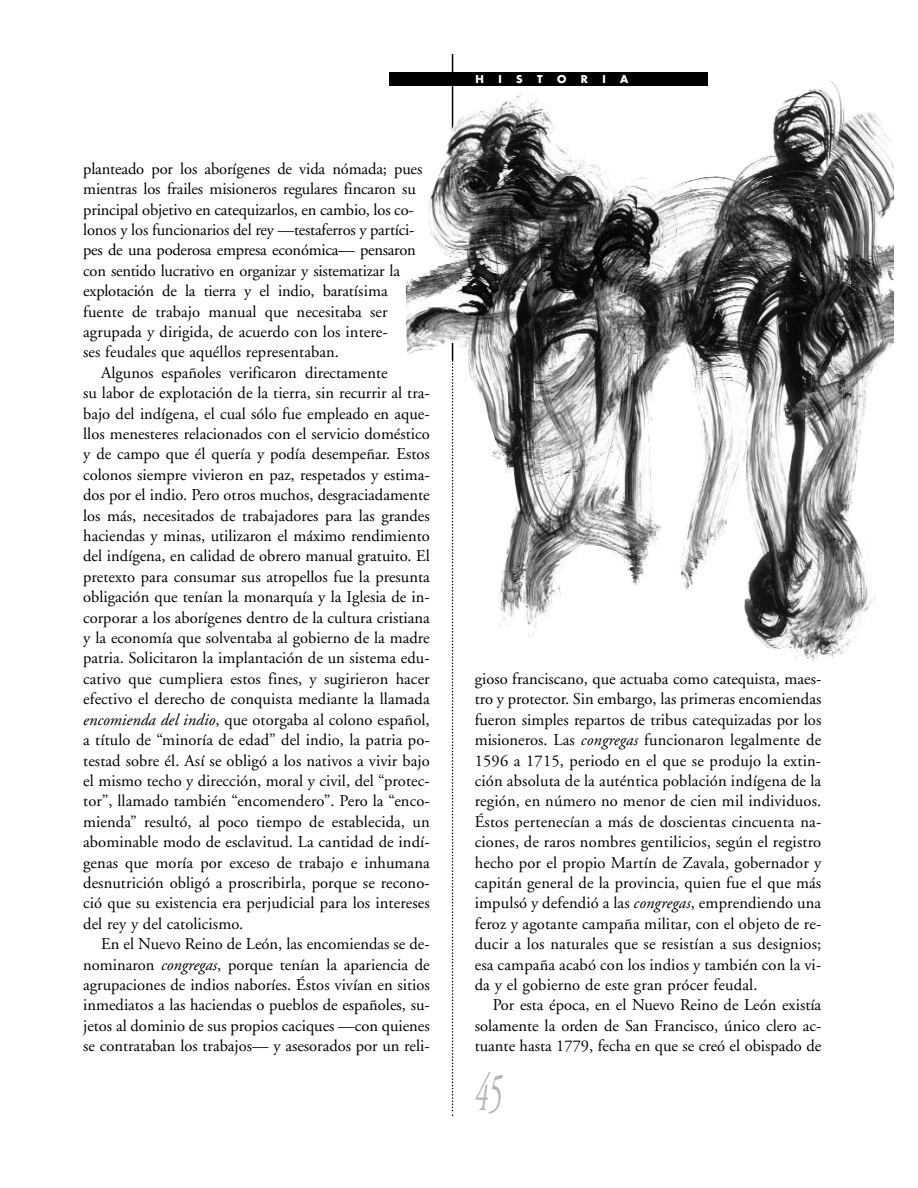
<style>
.page{position:relative;width:918px;height:1188px;background:#fff}
.page>*{position:absolute;margin:0;border:0;box-sizing:border-box;transform-origin:0 0}
.t1{font:italic 54px "Adobe Garamond";color:#b3b3b3;scale:.5 1}
.t2{font:16.5px/20.4px "Adobe Garamond";color:#000;text-align:justify}
.t3{font:700 10.5px "Futura";color:#fff}
.s1{font-style:italic}
</style>
<div class="page">
<div style="left:389px;top:72px;width:319px;height:14px;background:#000"></div>
<hr style="left:452px;top:54px;width:1px;height:306px;background:#000">
<svg style="left:452px;top:605px;width:1px;height:511px"></svg>
<img style="left:406px;top:81px;width:488px;height:524px">
<p class="t2" style="left:83px;top:160px;width:341px">planteado por los aborígenes de vida nómada; pues</p>
<p class="t2" style="left:83px;top:180px;width:334px">mientras los frailes misioneros regulares fincaron su</p>
<p class="t2" style="left:83px;top:201px;width:332px">principal objetivo en catequizarlos, en cambio, los co-</p>
<p class="t2" style="left:83px;top:221px;width:333px">lonos y los funcionarios del rey —testaferros y partíci-</p>
<p class="t2" style="left:83px;top:242px;width:334px">pes de una poderosa empresa económica— pensaron</p>
<p class="t2" style="left:83px;top:262px;width:318px">con sentido lucrativo en organizar y sistematizar la</p>
<p class="t2" style="left:83px;top:282px;width:306px">explotación de la tierra y el indio, baratísima</p>
<p class="t2" style="left:83px;top:303px;width:306px">fuente de trabajo manual que necesitaba ser</p>
<p class="t2" style="left:83px;top:323px;width:306px">agrupada y dirigida, de acuerdo con los intere-</p>
<p class="t2" style="left:83px;top:344px;width:257px">ses feudales que aquéllos representaban.</p>
<p class="t2" style="left:101px;top:364px;width:288px">Algunos españoles verificaron directamente</p>
<p class="t2" style="left:83px;top:384px;width:348px">su labor de explotación de la tierra, sin recurrir al tra-</p>
<p class="t2" style="left:83px;top:405px;width:348px">bajo del indígena, el cual sólo fue empleado en aque-</p>
<p class="t2" style="left:83px;top:425px;width:348px">llos menesteres relacionados con el servicio doméstico</p>
<p class="t2" style="left:83px;top:446px;width:348px">y de campo que él quería y podía desempeñar. Estos</p>
<p class="t2" style="left:83px;top:466px;width:348px">colonos siempre vivieron en paz, respetados y estima-</p>
<p class="t2" style="left:83px;top:486px;width:348px">dos por el indio. Pero otros muchos, desgraciadamente</p>
<p class="t2" style="left:83px;top:507px;width:348px">los más, necesitados de trabajadores para las grandes</p>
<p class="t2" style="left:83px;top:527px;width:348px">haciendas y minas, utilizaron el máximo rendimiento</p>
<p class="t2" style="left:83px;top:548px;width:348px">del indígena, en calidad de obrero manual gratuito. El</p>
<p class="t2" style="left:83px;top:568px;width:348px">pretexto para consumar sus atropellos fue la presunta</p>
<p class="t2" style="left:83px;top:588px;width:348px">obligación que tenían la monarquía y la Iglesia de in-</p>
<p class="t2" style="left:83px;top:609px;width:348px">corporar a los aborígenes dentro de la cultura cristiana</p>
<p class="t2" style="left:83px;top:629px;width:348px">y la economía que solventaba al gobierno de la madre</p>
<p class="t2" style="left:83px;top:650px;width:348px">patria. Solicitaron la implantación de un sistema edu-</p>
<p class="t2" style="left:83px;top:670px;width:348px">cativo que cumpliera estos fines, y sugirieron hacer</p>
<p class="t2" style="left:83px;top:690px;width:348px">efectivo el derecho de conquista mediante la llamada</p>
<p class="t2" style="left:83px;top:711px;width:348px"><span class="s1">encomienda del indio</span>, que otorgaba al colono español,</p>
<p class="t2" style="left:83px;top:731px;width:348px">a título de “minoría de edad” del indio, la patria po-</p>
<p class="t2" style="left:83px;top:752px;width:348px">testad sobre él. Así se obligó a los nativos a vivir bajo</p>
<p class="t2" style="left:83px;top:772px;width:348px">el mismo techo y dirección, moral y civil, del “protec-</p>
<p class="t2" style="left:83px;top:792px;width:348px">tor”, llamado también “encomendero”. Pero la “enco-</p>
<p class="t2" style="left:83px;top:813px;width:348px">mienda” resultó, al poco tiempo de establecida, un</p>
<p class="t2" style="left:83px;top:833px;width:348px">abominable modo de esclavitud. La cantidad de indí-</p>
<p class="t2" style="left:83px;top:854px;width:348px">genas que moría por exceso de trabajo e inhumana</p>
<p class="t2" style="left:83px;top:874px;width:348px">desnutrición obligó a proscribirla, porque se recono-</p>
<p class="t2" style="left:83px;top:894px;width:348px">ció que su existencia era perjudicial para los intereses</p>
<p class="t2" style="left:83px;top:915px;width:162px">del rey y del catolicismo.</p>
<p class="t2" style="left:101px;top:935px;width:330px">En el Nuevo Reino de León, las encomiendas se de-</p>
<p class="t2" style="left:83px;top:956px;width:348px">nominaron <span class="s1">congregas</span>, porque tenían la apariencia de</p>
<p class="t2" style="left:83px;top:976px;width:348px">agrupaciones de indios naboríes. Éstos vivían en sitios</p>
<p class="t2" style="left:83px;top:996px;width:348px">inmediatos a las haciendas o pueblos de españoles, su-</p>
<p class="t2" style="left:83px;top:1017px;width:348px">jetos al dominio de sus propios caciques —con quienes</p>
<p class="t2" style="left:83px;top:1037px;width:348px">se contrataban los trabajos— y asesorados por un reli-</p>
<p class="t3" style="left:476px;top:74px;width:10px">H</p>
<p class="t3" style="left:498px;top:74px;width:5px">I</p>
<p class="t3" style="left:516px;top:74px;width:8px">S</p>
<p class="t3" style="left:537px;top:74px;width:7px">T</p>
<p class="t3" style="left:557px;top:74px;width:11px">O</p>
<p class="t3" style="left:581px;top:74px;width:9px">R</p>
<p class="t3" style="left:602px;top:74px;width:5px">I</p>
<p class="t3" style="left:620px;top:74px;width:10px">A</p>
<p class="t2" style="left:475px;top:670px;width:348px">gioso franciscano, que actuaba como catequista, maes&shy;tro y protector. Sin embargo, las primeras encomiendas fueron simples repartos de tribus catequizadas por los misioneros. Las <span class="s1">congregas</span> funcionaron legalmente de 1596 a 1715, periodo en el que se produjo la extin&shy;ción absoluta de la auténtica población indígena de la región, en número no menor de cien mil individuos.<br>Éstos pertenecían a más de doscientas cincuenta na&shy;ciones, de raros nombres gentilicios, según el registro hecho por el propio Martín de Zavala, gobernador y capitán general de la provincia, quien fue el que más impulsó y defendió a las <span class="s1">congregas</span>, emprendiendo una feroz y agotante campaña militar, con el objeto de re&shy;ducir a los naturales que se resistían a sus designios; esa campaña acabó con los indios y también con la vi&shy;da y el gobierno de este gran prócer feudal.</p>
<p class="t2" style="left:475px;top:996px;width:348px;text-indent:18px">Por esta época, en el Nuevo Reino de León existía solamente la orden de San Francisco, único clero ac&shy;tuante hasta 1779, fecha en que se creó el obispado de</p>
<h1 class="t1" style="left:475px;top:1071px;width:56px">45</h1>
</div>
